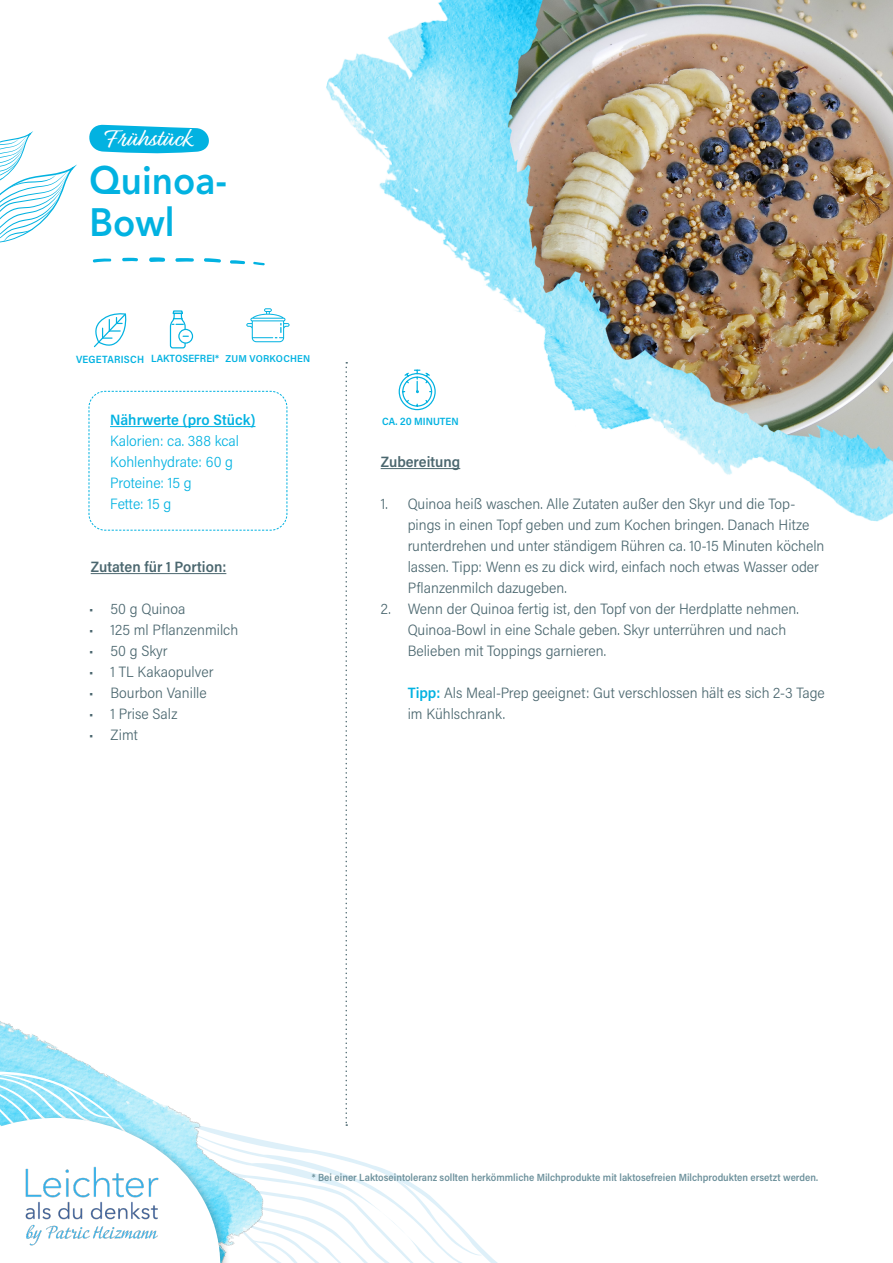
<style>
.page{position:relative;width:893px;height:1263px;background:#fff}
.page>*{position:absolute;margin:0;border:0;box-sizing:border-box;transform-origin:0 0}
.Überschrift_H1{font:600 39.3px "Avenir Next LT Pro";color:#02b2e1;scale:.93 1}
.t1{font:25.5px "Relation Two";color:#fff}
.t2{font:300 15px/21px "Acumin Pro Semi Cond";color:#4b676f}
.t3{font:300 15px "Acumin Pro Semi Cond";color:#02b2e1}
.Überschrift_H2{font:600 15px "Acumin Pro Semi Cond";color:#4b676f}
.t4{font:600 15px "Acumin Pro Semi Cond";color:#02b2e1}
.t5{font:600 10.5px "Acumin Pro Semi Cond";color:#02b2e1}
.t6{font:600 10.5px "Acumin Pro Semi Cond";letter-spacing:.02em;color:#02b2e1}
.Liste_Zubereitung{font:600 10.35px "Acumin Pro Semi Cond";color:#6d919c}
.t7{font:600 10.05px "Acumin Pro Semi Cond";letter-spacing:.02em;color:#02b2e1}
.s1{font-weight:600;color:#02b2e1}
</style>
<div class="page">
<svg style="left:0;top:131px;width:77px;height:112px"></svg>
<img style="left:326px;top:0;width:567px;height:522px">
<img style="left:449px;top:0;width:444px;height:488px">
<svg style="left:92px;top:257px;width:173px;height:8px"></svg>
<svg style="left:0;top:362px;width:493px;height:901px"></svg>
<svg style="left:89px;top:124px;width:120px;height:30px;background:#2fbfe6"></svg>
<hr style="left:381px;top:468px;width:79px;height:1px;background:#4b676f">
<div style="left:178px;top:329px;width:15px;height:15px;border:1px solid #02b2e1;border-radius:50%"></div>
<svg style="left:169px;top:310px;width:19px;height:39px"></svg>
<svg style="left:246px;top:308px;width:44px;height:34px"></svg>
<svg style="left:94px;top:313px;width:33px;height:35px"></svg>
<p class="t1" style="left:105px;top:122px;width:87px">Frühstück</p>
<p class="Überschrift_H1" style="left:90px;top:156px;width:149px">Quinoa-</p>
<p class="Überschrift_H1" style="left:90px;top:198px;width:93px">Bowl</p>
<p class="t6" style="left:76px;top:352px;width:70px">VEGETARISCH</p>
<p class="t5" style="left:151px;top:351px;width:69px">LAKTOSEFREI*</p>
<p class="t7" style="left:226px;top:351px;width:86px">ZUM VORKOCHEN</p>
<p class="t4" style="left:110px;top:409px;width:147px">Nährwerte (pro Stück)</p>
<p class="t3" style="left:110px;top:430px;width:131px">Kalorien: ca. 388 kcal</p>
<p class="t3" style="left:110px;top:451px;width:125px">Kohlenhydrate: 60 g</p>
<p class="t3" style="left:110px;top:472px;width:83px">Proteine: 15 g</p>
<p class="t3" style="left:110px;top:493px;width:63px">Fette: 15 g</p>
<p class="Überschrift_H2" style="left:91px;top:556px;width:137px">Zutaten für 1 Portion:</p>
<p class="t2" style="left:89px;top:598px;width:98px">• 50 g Quinoa</p>
<p class="t2" style="left:89px;top:619px;width:150px">• 125 ml Pflanzenmilch</p>
<p class="t2" style="left:89px;top:640px;width:80px">• 50 g Skyr</p>
<p class="t2" style="left:89px;top:661px;width:126px">• 1 TL Kakaopulver</p>
<p class="t2" style="left:89px;top:682px;width:119px">• Bourbon Vanille</p>
<p class="t2" style="left:89px;top:703px;width:90px">• 1 Prise Salz</p>
<p class="t2" style="left:89px;top:724px;width:50px">• Zimt</p>
<p class="t5" style="left:382px;top:414px;width:78px">CA. 20 MINUTEN</p>
<p class="Überschrift_H2" style="left:381px;top:451px;width:81px">Zubereitung</p>
<p class="t2" style="left:408px;top:493px;width:418px;text-indent:-27px">1. Quinoa heiß waschen. Alle Zutaten außer den Skyr und die Top&shy;pings in einen Topf geben und zum Kochen bringen. Danach Hitze runterdrehen und unter ständigem Rühren ca. 10-15 Minuten köcheln lassen. Tipp: Wenn es zu dick wird, einfach noch etwas Wasser oder Pflanzenmilch dazugeben.</p>
<p class="t2" style="left:408px;top:598px;width:392px;text-indent:-27px">2. Wenn der Quinoa fertig ist, den Topf von der Herdplatte nehmen.<br>Quinoa-Bowl in eine Schale geben. Skyr unterrühren und nach<br>Belieben mit Toppings garnieren.</p>
<p class="t2" style="left:408px;top:682px;width:419px"><span class="s1">Tipp:</span> Als Meal-Prep geeignet: Gut verschlossen hält es sich 2-3 Tage im Kühlschrank.</p>
<p class="Liste_Zubereitung" style="left:312px;top:1170px;width:508px">* Bei einer Laktoseintoleranz sollten herkömmliche Milchprodukte mit laktosefreien Milchprodukten ersetzt werden.</p>
</div>
